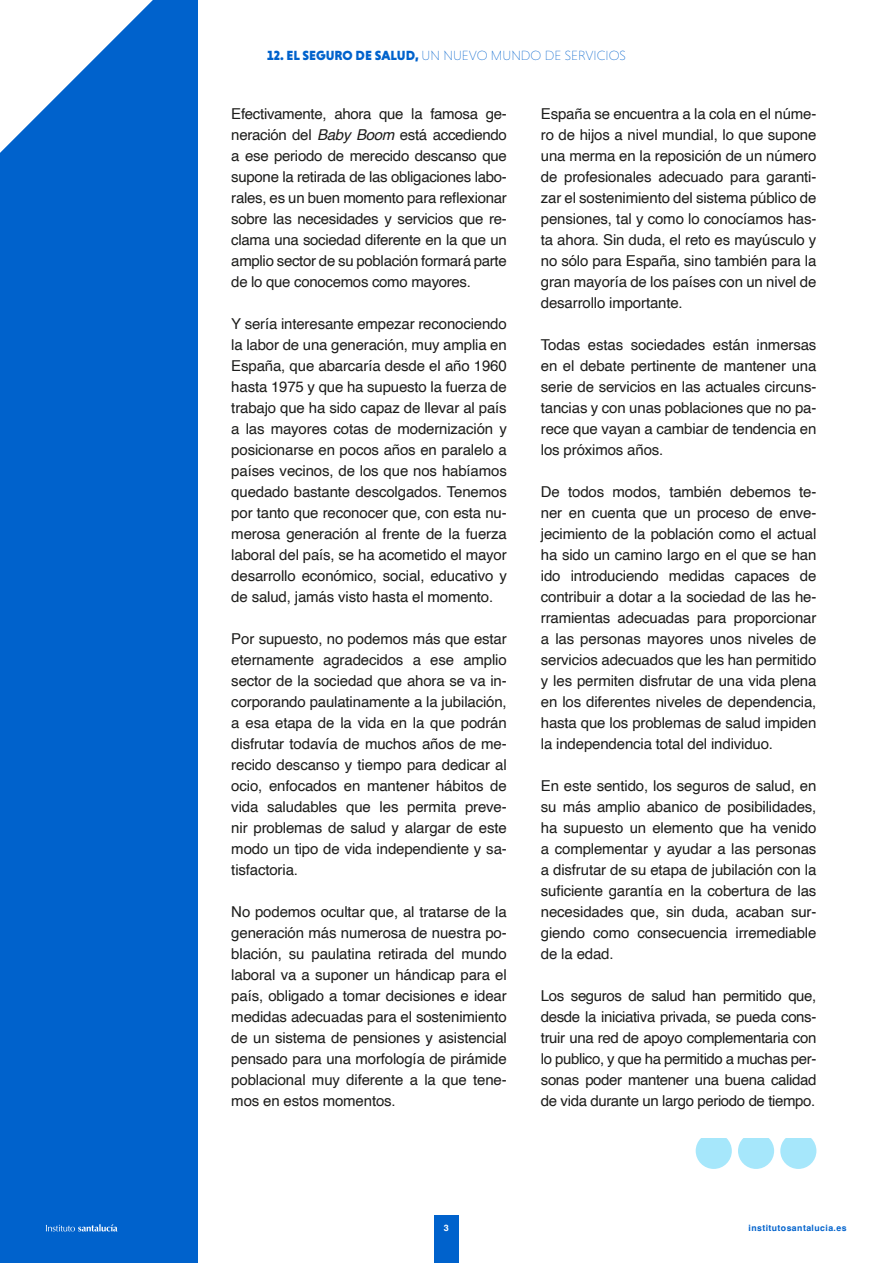
<style>
.page{position:relative;width:893px;height:1263px;background:#fff}
.page>*{position:absolute;margin:0;border:0;box-sizing:border-box;transform-origin:0 0}
.t1{font:15px/21px "Helvetica";letter-spacing:-.01em;color:#1d1d1b;text-align:justify}
.t2{font:200 13.5px "Niveau Grotesk";color:#0062cc}
.t3{font:700 9px "Helvetica";color:#fff}
.t4{font:700 8.7px "Helvetica";letter-spacing:.05em;color:#0062cc}
.s1{font-weight:900}
.s2{font-style:italic}
</style>
<div class="page">
<div style="left:0;top:0;width:197px;height:1263px;background:#0062cc"></div>
<svg style="left:0;top:0;width:153px;height:153px"></svg>
<div style="left:696px;top:1133px;width:36px;height:36px;background:#a6e7fb;border-radius:50%"></div>
<div style="left:738px;top:1133px;width:36px;height:36px;background:#a6e7fb;border-radius:50%"></div>
<div style="left:780px;top:1133px;width:36px;height:36px;background:#a6e7fb;border-radius:50%"></div>
<div style="left:541px;top:103px;width:275px;height:1034px;background:#fff"></div>
<div style="left:434px;top:1215px;width:25px;height:48px;background:#0062cc"></div>
<svg style="left:46px;top:1224px;width:71px;height:7px"></svg>
<p class="t2" style="left:267px;top:48px;width:360px"><span class="s1">12. EL SEGURO DE SALUD,</span> UN NUEVO MUNDO DE SERVICIOS</p>
<p class="t1" style="left:231px;top:103px;width:277px">Efectivamente, ahora que la famosa ge&shy;neración del <span class="s2">Baby Boom</span> está accediendo a ese periodo de merecido descanso que supone la retirada de las obligaciones labo&shy;rales, es un buen momento para reflexionar sobre las necesidades y servicios que re&shy;clama una sociedad diferente en la que un amplio sector de su población formará parte de lo que conocemos como mayores.</p>
<p class="t1" style="left:231px;top:313px;width:277px">Y sería interesante empezar reconociendo la labor de una generación, muy amplia en España, que abarcaría desde el año 1960 hasta 1975 y que ha supuesto la fuerza de trabajo que ha sido capaz de llevar al país a las mayores cotas de modernización y posicionarse en pocos años en paralelo a países vecinos, de los que nos habíamos quedado bastante descolgados. Tenemos por tanto que reconocer que, con esta nu&shy;merosa generación al frente de la fuerza laboral del país, se ha acometido el mayor desarrollo económico, social, educativo y de salud, jamás visto hasta el momento.</p>
<p class="t1" style="left:231px;top:628px;width:277px">Por supuesto, no podemos más que estar eternamente agradecidos a ese amplio sector de la sociedad que ahora se va in&shy;corporando paulatinamente a la jubilación, a esa etapa de la vida en la que podrán disfrutar todavía de muchos años de me&shy;recido descanso y tiempo para dedicar al ocio, enfocados en mantener hábitos de vida saludables que les permita preve&shy;nir problemas de salud y alargar de este modo un tipo de vida independiente y sa&shy;tisfactoria.</p>
<p class="t1" style="left:231px;top:901px;width:277px">No podemos ocultar que, al tratarse de la generación más numerosa de nuestra po&shy;blación, su paulatina retirada del mundo laboral va a suponer un hándicap para el país, obligado a tomar decisiones e idear medidas adecuadas para el sostenimiento de un sistema de pensiones y asistencial pensado para una morfología de pirámide poblacional muy diferente a la que tene&shy;mos en estos momentos.</p>
<p class="t1" style="left:541px;top:103px;width:277px">España se encuentra a la cola en el núme&shy;ro de hijos a nivel mundial, lo que supone una merma en la reposición de un número de profesionales adecuado para garanti&shy;zar el sostenimiento del sistema público de pensiones, tal y como lo conocíamos has&shy;ta ahora. Sin duda, el reto es mayúsculo y no sólo para España, sino también para la gran mayoría de los países con un nivel de desarrollo importante.</p>
<p class="t1" style="left:541px;top:334px;width:277px">Todas estas sociedades están inmersas en el debate pertinente de mantener una serie de servicios en las actuales circuns&shy;tancias y con unas poblaciones que no pa&shy;rece que vayan a cambiar de tendencia en los próximos años.</p>
<p class="t1" style="left:541px;top:481px;width:277px">De todos modos, también debemos te&shy;ner en cuenta que un proceso de enve&shy;jecimiento de la población como el actual ha sido un camino largo en el que se han ido introduciendo medidas capaces de contribuir a dotar a la sociedad de las he&shy;rramientas adecuadas para proporcionar a las personas mayores unos niveles de servicios adecuados que les han permitido y les permiten disfrutar de una vida plena en los diferentes niveles de dependencia, hasta que los problemas de salud impiden la independencia total del individuo.</p>
<p class="t1" style="left:541px;top:775px;width:277px">En este sentido, los seguros de salud, en su más amplio abanico de posibilidades, ha supuesto un elemento que ha venido a complementar y ayudar a las personas a disfrutar de su etapa de jubilación con la suficiente garantía en la cobertura de las necesidades que, sin duda, acaban sur&shy;giendo como consecuencia irremediable de la edad.</p>
<p class="t1" style="left:541px;top:985px;width:277px">Los seguros de salud han permitido que, desde la iniciativa privada, se pueda cons&shy;truir una red de apoyo complementaria con lo publico, y que ha permitido a muchas per&shy;sonas poder mantener una buena calidad de vida durante un largo periodo de tiempo.</p>
<p class="t3" style="left:444px;top:1223px;width:7px">3</p>
<p class="t4" style="left:748px;top:1223px;width:100px">institutosantalucia.es</p>
</div>
